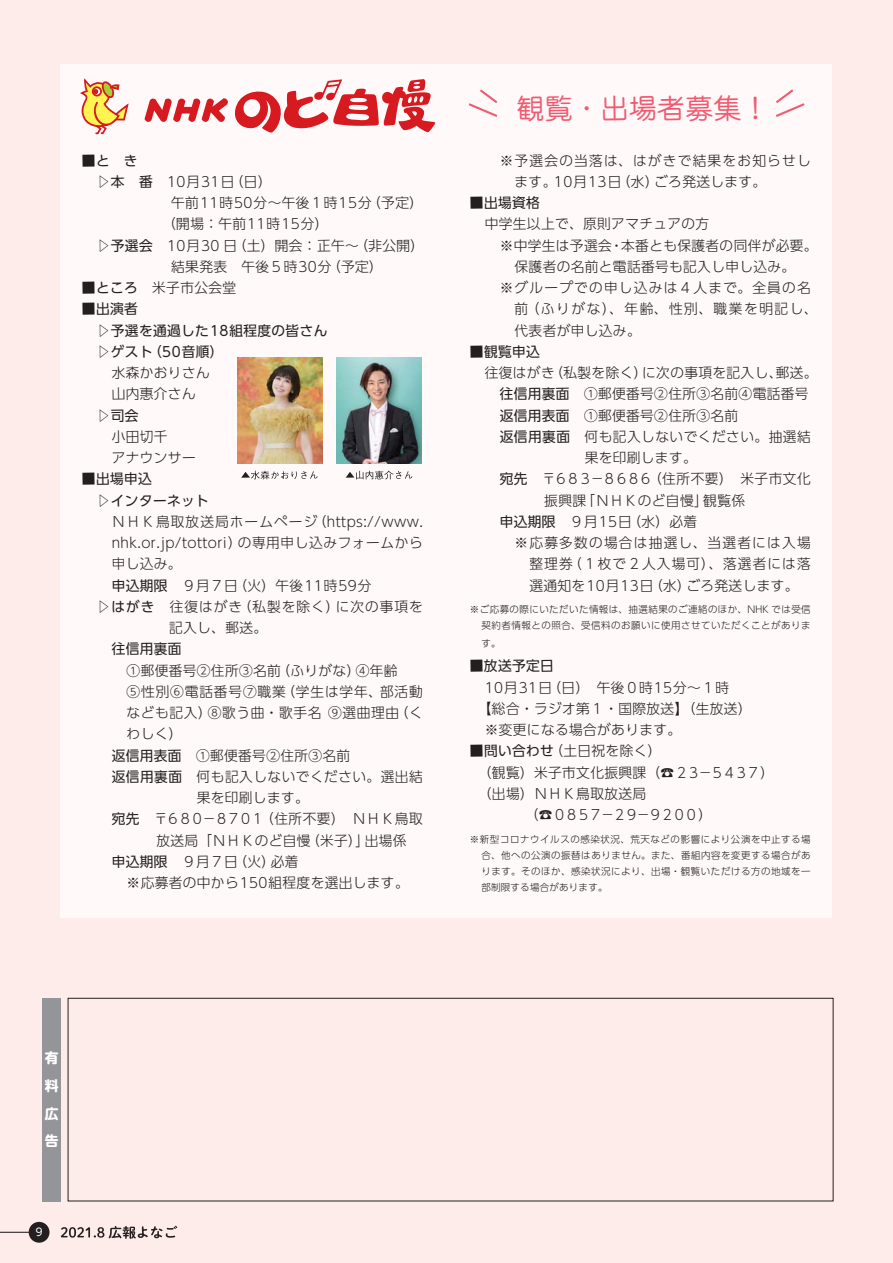
<style>
.page{position:relative;width:893px;height:1263px;background:#feecea}
.page>*{position:absolute;margin:0;border:0;box-sizing:border-box;transform-origin:0 0}
.t1{font:27.6px "Jun 201 Pro Regular 90 msp RKSJ H";color:#f05b72}
.t2{font:13.8px/21.5px "UD Shin Go Pro Light 90 msp RKSJ H";color:#231f20}
.t3{font:13.8px/23.1px "UD Shin Go Pro Regular 90 msp RKSJ H";color:#231f20}
.t4{font:13.8px/27.6px "UD Shin M Go Pro Bold 90 msp RKSJ V";color:#fff;text-align:justify}
.t5{font:10.65px "UD Shin Go Pro Regular 90 msp RKSJ H";color:#fff}
.t6{font:9.6px/15.8px "UD Shin Go Pro Light 90 msp RKSJ H";color:#231f20;text-align:justify}
.s1{font-family:"UD Shin Go Pro Regular 90 msp RKSJ H"}
.s2{font-family:"UD Shin Go Pro Medium 90 msp RKSJ H"}
.s3{font-family:"UD Shin Go Pro Light 90 msp RKSJ H"}
</style>
<div class="page">
<div style="left:61px;top:65px;width:771px;height:853px;background:#fffaf9"></div>
<img style="left:238px;top:358px;width:85px;height:105px">
<img style="left:337px;top:358px;width:85px;height:105px">
<div style="left:43px;top:998px;width:18px;height:203px;background:#939598"></div>
<div style="left:68px;top:998px;width:765px;height:203px;border:1px solid #231f20"></div>
<svg style="left:145px;top:79px;width:291px;height:54px"></svg>
<svg style="left:468px;top:89px;width:30px;height:28px"></svg>
<svg style="left:776px;top:89px;width:29px;height:28px"></svg>
<svg style="left:80px;top:78px;width:49px;height:56px"></svg>
<svg style="left:241px;top:471px;width:77px;height:8px"></svg>
<svg style="left:346px;top:471px;width:66px;height:8px"></svg>
<hr style="left:0;top:1232px;width:31px;height:1px;background:#231f20">
<div style="left:29px;top:1222px;width:21px;height:21px;background:#231f20;border-radius:50%"></div>
<svg style="left:61px;top:1226px;width:116px;height:13px"></svg>
<p class="t2" style="left:171px;top:173px;width:253px;line-height:22.8px;text-indent:-74px;rotate:-1deg">▷<span class="s1">本 番</span> 10月31日（日）<br>午前11時50分～午後１時15分（予定）</p>
<p class="t2" style="left:162px;top:217px;width:168px;rotate:-1deg">（開場：午前11時15分）</p>
<p class="t2" style="left:97px;top:240px;width:329px;rotate:-1deg"><sup>▷予選会</sup> 10月30 日（土）開会：正午～（非公開）</p>
<p class="t2" style="left:171px;top:260px;width:213px;rotate:-1deg">結果発表 午後５時30分（予定）</p>
<p class="t2" style="left:82px;top:281px;width:156px;rotate:-1deg">■<span class="s1">ところ</span> 米子市公会堂</p>
<p class="t3" style="left:96px;top:300px;width:232px;text-indent:-15px;rotate:-1deg"><span class="s2">■</span>出演者<br><span class="s3">▷</span>予選を通過した18組程度の皆さん</p>
<p class="t3" style="left:97px;top:343px;width:128px;rotate:-1deg">▷ゲスト（50音順）</p>
<p class="t2" style="left:111px;top:365px;width:100px;rotate:-1deg">水森かおりさん山内惠介さん</p>
<p class="t2" style="left:111px;top:428px;width:86px;rotate:-1deg">小田切千<br>アナウンサー</p>
<p class="t3" style="left:96px;top:470px;width:114px;line-height:21.9px;text-indent:-14px;rotate:-1deg">■出場申込<br>▷インターネット</p>
<p class="t2" style="left:111px;top:517px;width:313px;line-height:19.8px;text-align:justify;rotate:-1deg">ＮＨＫ鳥取放送局ホームページ（https://www. nhk.or.jp/tottori）の専用申し込みフォームから申し込み。</p>
<p class="t2" style="left:96px;top:580px;width:327px;text-indent:15px;rotate:-1deg"><sup>申込期限</sup> ９月７日（火）午後11時59分<br><sup>▷</sup><sup>はがき</sup> 往復はがき（私製を除く）に次の事項を</p>
<p class="t2" style="left:169px;top:620px;width:100px;rotate:-1deg">記入し、郵送。</p>
<p class="t3" style="left:111px;top:640px;width:72px;rotate:-1deg">往信用裏面</p>
<p class="t2" style="left:126px;top:664px;width:298px;rotate:-1deg">①郵便番号②住所③名前（ふりがな）④年齢<br>⑤性別⑥電話番号⑦職業（学生は学年、部活動なども記入）⑧歌う曲・歌手名 ⑨選曲理由（く</p>
<p class="t2" style="left:111px;top:725px;width:240px;line-height:23.2px;text-indent:15px;rotate:-1deg">わしく）<br><sup>返信用</sup><span class="s1">表面</span> ①郵便番号②住所③名前</p>
<p class="t2" style="left:196px;top:770px;width:228px;line-height:20.2px;text-indent:-85px;rotate:-1deg"><sup>返信用裏面</sup> 何も記入しないでください。選出結果を印刷します。</p>
<p class="t2" style="left:112px;top:813px;width:313px;rotate:-1deg"><sup>宛先</sup> 〒６８０－８７０１（住所不要）ＮＨＫ鳥取</p>
<p class="t2" style="left:156px;top:834px;width:252px;rotate:-1deg">放送局「ＮＨＫのど自慢（米子）」出場係</p>
<p class="t2" style="left:112px;top:855px;width:188px;rotate:-1deg"><sup>申</sup><span class="s1">込期限</span> ９月７日（火）必着</p>
<p class="t2" style="left:126px;top:876px;width:284px;rotate:-1deg">※応募者の中から150組程度を選出します。</p>
<h1 class="t1" style="left:516px;top:100px;width:254px;rotate:-1deg">観覧・出場者募集！</h1>
<p class="t2" style="left:514px;top:154px;width:298px;line-height:20.9px;text-indent:-14px;rotate:-1deg">※予選会の当落は、はがきで結果をお知らせします。10月13日（水）ごろ発送します。</p>
<p class="t3" style="left:470px;top:194px;width:72px;rotate:-1deg"><span class="s3">■</span>出場資格</p>
<p class="t2" style="left:485px;top:217px;width:226px;rotate:-1deg">中学生以上で、原則アマチュアの方</p>
<p class="t2" style="left:499px;top:239px;width:319px;rotate:-1deg">※中学生は予選会・本番とも保護者の同伴が必要。</p>
<p class="t2" style="left:514px;top:260px;width:282px;rotate:-1deg">保護者の名前と電話番号も記入し申し込み。</p>
<p class="t2" style="left:499px;top:282px;width:313px;rotate:-1deg">※グループでの申し込みは４人まで。全員の名</p>
<p class="t2" style="left:514px;top:303px;width:305px;rotate:-1deg">前（ふりがな）、年齢、性別、職業を明記し、</p>
<p class="t2" style="left:514px;top:322px;width:128px;rotate:-1deg">代表者が申し込み。</p>
<p class="t3" style="left:470px;top:343px;width:72px;rotate:-1deg"><span class="s3">■</span>観覧申込</p>
<p class="t2" style="left:485px;top:366px;width:334px;line-height:22px;text-align:center;rotate:-1deg">往復はがき（私製を除く）に次の事項を記入し、郵送。<sup>往信用裏面</sup> ①郵便番号②住所③名前④電話番号</p>
<p class="t2" style="left:499px;top:409px;width:313px;line-height:21.9px;rotate:-1deg"><sup>返信用</sup><span class="s1">表面</span> ①郵便番号②住所③名前<br><sup>返信用裏面</sup> 何も記入しないでください。抽選結</p>
<p class="t2" style="left:584px;top:450px;width:114px;rotate:-1deg">果を印刷します。</p>
<p class="t2" style="left:499px;top:473px;width:313px;rotate:-1deg"><sup>宛先</sup> 〒６８３－８６８６（住所不要）米子市文化</p>
<p class="t2" style="left:544px;top:493px;width:202px;rotate:-1deg">振興課「ＮＨＫのど自慢」観覧係</p>
<p class="t2" style="left:499px;top:515px;width:199px;rotate:-1deg"><sup>申</sup><span class="s1">込期限</span> ９月15日（水）必着</p>
<p class="t2" style="left:514px;top:536px;width:298px;rotate:-1deg">※応募多数の場合は抽選し、当選者には入場</p>
<p class="t2" style="left:529px;top:558px;width:283px;rotate:-1deg">整理券（１枚で２人入場可）、落選者には落</p>
<p class="t2" style="left:529px;top:579px;width:271px;rotate:-1deg">選通知を10月13日（水）ごろ発送します。</p>
<p class="t6" style="left:481px;top:606px;width:332px;text-indent:-11px;rotate:-1deg">※ご応募の際にいただいた情報は、抽選結果のご連絡のほか、NHK では受信契約者情報との照合、受信料のお願いに使用させていただくことがあります。</p>
<p class="t3" style="left:470px;top:657px;width:86px;rotate:-1deg"><span class="s3">■</span>放送予定日</p>
<p class="t2" style="left:485px;top:680px;width:246px;rotate:-1deg">10月31日（日）午後０時15分～１時</p>
<p class="t2" style="left:478px;top:702px;width:275px;rotate:-1deg">【総合・ラジオ第１・国際放送】（生放送）</p>
<p class="t2" style="left:485px;top:723px;width:198px;rotate:-1deg">※変更になる場合があります。</p>
<p class="t2" style="left:477px;top:744px;width:298px;text-indent:-8px;rotate:-1deg"><sup>■</sup><span class="s1">問い合わせ</span>（土日祝を除く）<br>（観覧）米子市文化振興課（☎２３－５４３７）</p>
<p class="t2" style="left:524px;top:785px;width:189px;line-height:22.2px;text-indent:-46px;rotate:-1deg">（出場）ＮＨＫ鳥取放送局<br>（☎０８５７－２９－９２００）</p>
<p class="t6" style="left:481px;top:835px;width:331px;text-indent:-11px;rotate:-1deg">※新型コロナウイルスの感染状況、荒天などの影響により公演を中止する場合、他への公演の振替はありません。また、番組内容を変更する場合があります。そのほか、感染状況により、出場・観覧いただける方の地域を一</p>
<p class="t6" style="left:481px;top:881px;width:128px;rotate:-1deg">部制限する場合があります。</p>
<p class="t4" style="left:45px;top:1046px;width:15px">有料広告</p>
<p class="t5" style="left:31px;top:1228px;width:16px">25</p>
<p class="t5" style="left:34px;top:1228px;width:12px">９</p>
</div>
